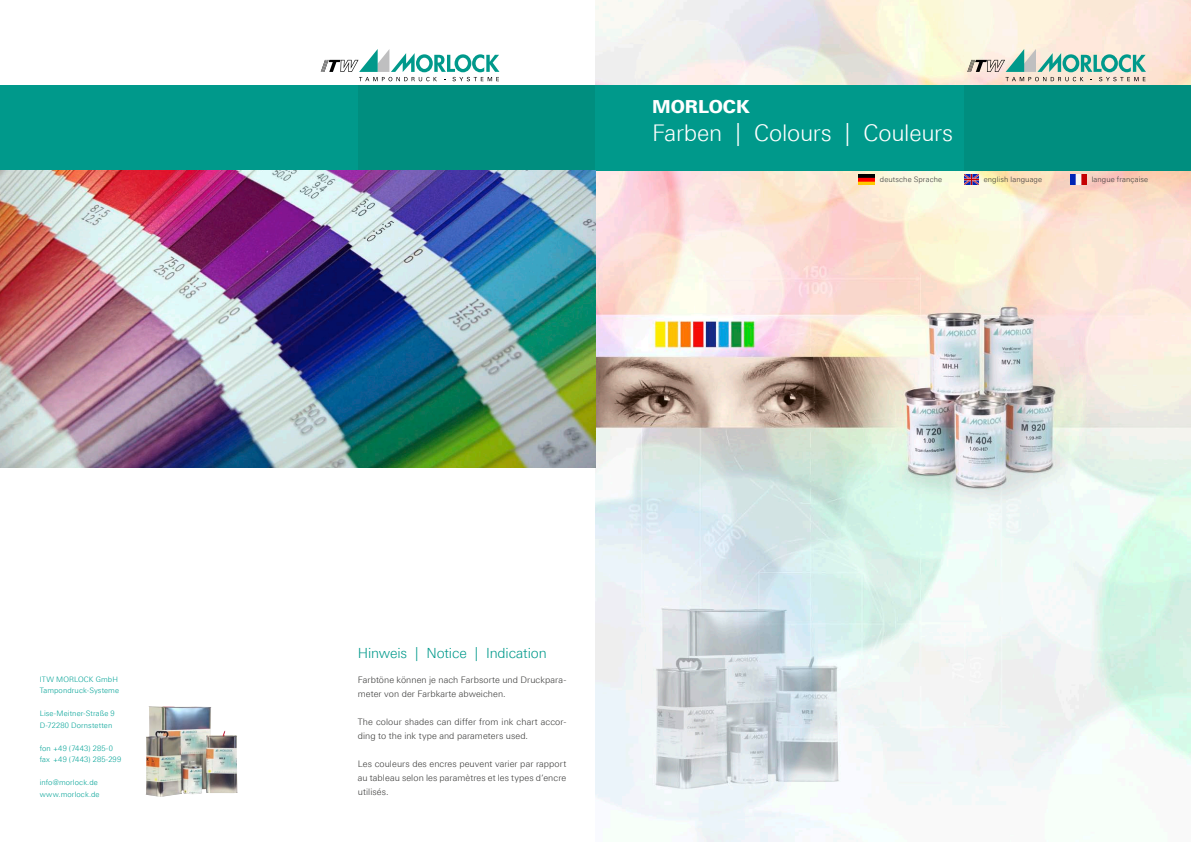
<style>
.page{position:relative;width:1191px;height:842px;background:#fff}
.page>*{position:absolute;margin:0;border:0;box-sizing:border-box;transform-origin:0 0}
.t1{font:300 23px "LT Univers Basic";letter-spacing:-.01em;color:#fff}
.t2{font:800 18px "LT Univers Basic";letter-spacing:-.005em;color:#fff}
.t3{font:300 14px "LT Univers Basic";letter-spacing:-.01em;color:#00998b}
.t4{font:300 9px/14px "LT Univers Basic";letter-spacing:.005em;color:#3a3a39}
.t5{font:300 7.5px/11.5px "LT Univers Basic";letter-spacing:.015em;color:#00a296}
.t6{font:300 7.5px "LT Univers Basic";letter-spacing:.015em;color:#3a3a39}
</style>
<div class="page">
<img style="left:595px;top:0;width:596px;height:842px">
<div style="left:0;top:85px;width:595px;height:85px;background:#00998b"></div>
<svg style="left:321px;top:49px;width:178px;height:32px"></svg>
<div style="left:358px;top:85px;width:237px;height:85px;background:#008e7f"></div>
<div style="left:595px;top:85px;width:596px;height:85px;background:#00998b"></div>
<svg style="left:967px;top:49px;width:179px;height:32px;background:#bdcec0"></svg>
<div style="left:964px;top:85px;width:227px;height:85px;background:#008e7f"></div>
<img style="left:0;top:170px;width:595px;height:298px">
<img style="left:858px;top:175px;width:16px;height:9px">
<img style="left:964px;top:175px;width:14px;height:9px">
<img style="left:1070px;top:175px;width:16px;height:9px">
<img style="left:146px;top:706px;width:92px;height:91px">
<p class="t5" style="left:40px;top:673px;width:81px">ITW MORLOCK GmbH<br>Tampondruck-Systeme</p>
<p class="t5" style="left:40px;top:708px;width:77px">Lise-Meitner-Straße 9<br>D-72280 Dornstetten</p>
<p class="t5" style="left:40px;top:742px;width:83px">fon +49 (7443) 285-0 fax +49 (7443) 285-299</p>
<p class="t5" style="left:40px;top:777px;width:61px">info@morlock.de www.morlock.de</p>
<h2 class="t2" style="left:652px;top:95px;width:99px">MORLOCK</h2>
<h1 class="t1" style="left:652px;top:119px;width:302px">Farben | Colours | Couleurs</h1>
<p class="t6" style="left:880px;top:175px;width:64px">deutsche Sprache</p>
<p class="t6" style="left:983px;top:175px;width:60px">english language</p>
<p class="t6" style="left:1091px;top:175px;width:58px">langue française</p>
<h3 class="t3" style="left:358px;top:645px;width:190px">Hinweis | Notice | Indication</h3>
<p class="t4" style="left:358px;top:673px;width:210px">Farbtöne können je nach Farbsorte und Druckpara&shy;meter von der Farbkarte abweichen.</p>
<p class="t4" style="left:358px;top:715px;width:210px">The colour shades can differ from ink chart accor&shy;ding to the ink type and parameters used.</p>
<p class="t4" style="left:358px;top:757px;width:210px;text-align:justify">Les couleurs des encres peuvent varier par rapport au tableau selon les paramètres et les types d‘encre utilisés.</p>
</div>
